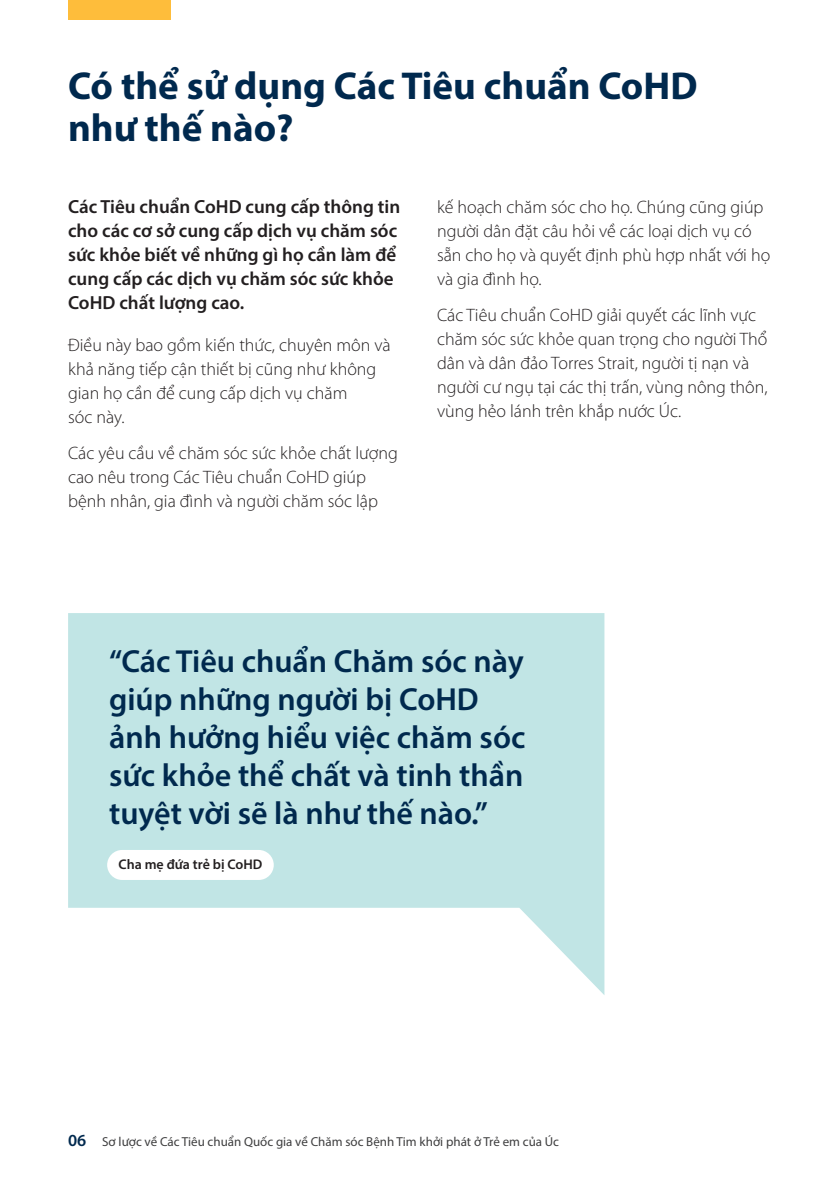
<style>
.page{position:relative;width:840px;height:1191px;background:#fff}
.page>*{position:absolute;margin:0;border:0;box-sizing:border-box;transform-origin:0 0}
.Summary_headings{font:700 39px/42px "Myriad Pro";color:#00294e}
.Feature_block_quote__13_15pt{font:600 32px/38px "Myriad Pro";color:#00294e}
.Standfirst{font:600 19px/24px "Myriad Pro";color:#231f20}
.Body_copy__9_12pt{font:300 18px/24px "Myriad Pro";color:#231f20}
.Body_copy__9_12pt-2{font:600 14px "Myriad Pro";color:#231f20}
.t1{font:13px "Myriad Pro";color:#3e3e3f}
.s1{font-weight:600;font-size:17px;color:#00294e}
</style>
<div class="page">
<div style="left:68px;top:0;width:102px;height:20px;background:#febd3b"></div>
<svg style="left:68px;top:613px;width:536px;height:382px;fill:#c1e5e5"></svg>
<div style="left:107px;top:850px;width:166px;height:30px;background:#fff;border-radius:15px"></div>
<p class="Summary_headings" style="left:68px;top:63px;width:630px">Có thể sử dụng Các Tiêu chuẩn CoHD như thế nào?</p>
<p class="Standfirst" style="left:68px;top:194px;width:333px">Các Tiêu chuẩn CoHD cung cấp thông tin cho các cơ sở cung cấp dịch vụ chăm sóc sức khỏe biết về những gì họ cần làm để cung cấp các dịch vụ chăm sóc sức khỏe<br>CoHD chất lượng cao.</p>
<p class="Body_copy__9_12pt" style="left:68px;top:333px;width:324px">Điều này bao gồm kiến thức, chuyên môn và khả năng tiếp cận thiết bị cũng như không gian họ cần để cung cấp dịch vụ chăm<br>sóc này.</p>
<p class="Body_copy__9_12pt" style="left:68px;top:441px;width:331px">Các yêu cầu về chăm sóc sức khỏe chất lượng cao nêu trong Các Tiêu chuẩn CoHD giúp bệnh nhân, gia đình và người chăm sóc lập</p>
<p class="Body_copy__9_12pt" style="left:437px;top:195px;width:334px">kế hoạch chăm sóc cho họ. Chúng cũng giúp người dân đặt câu hỏi về các loại dịch vụ có sẵn cho họ và quyết định phù hợp nhất với họ và gia đình họ.</p>
<p class="Body_copy__9_12pt" style="left:437px;top:303px;width:332px">Các Tiêu chuẩn CoHD giải quyết các lĩnh vực chăm sóc sức khỏe quan trọng cho người Thổ dân và dân đảo Torres Strait, người tị nạn và người cư ngụ tại các thị trấn, vùng nông thôn, vùng hẻo lánh trên khắp nước Úc.</p>
<p class="Feature_block_quote__13_15pt" style="left:109px;top:642px;width:417px">“Các Tiêu chuẩn Chăm sóc này giúp những người bị CoHD ảnh hưởng hiểu việc chăm sóc sức khỏe thể chất và tinh thần tuyệt vời sẽ là như thế nào.”</p>
<p class="Body_copy__9_12pt-2" style="left:118px;top:856px;width:145px">Cha mẹ đứa trẻ bị CoHD</p>
<p class="t1" style="left:68px;top:1133px;width:492px"><span class="s1">06</span> Sơ lược về Các Tiêu chuẩn Quốc gia về Chăm sóc Bệnh Tim khởi phát ở Trẻ em của Úc</p>
</div>
